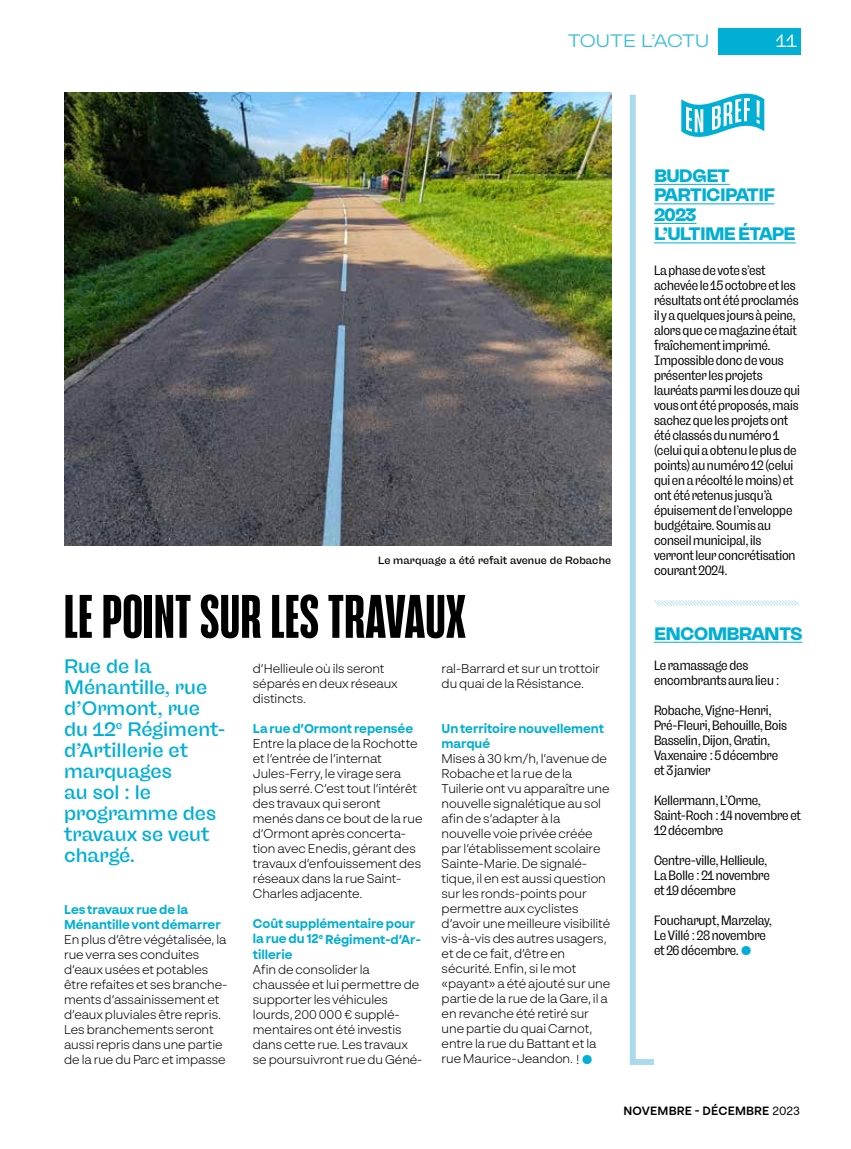
<style>
.page{position:relative;width:851px;height:1149px;background:#fff}
.page>*{position:absolute;margin:0;border:0;box-sizing:border-box;transform-origin:0 0}
.t1{font:700 60px "Seriguela";letter-spacing:.01em;color:#000}
.t2{font:500 19.5px/21px "Freigeist";color:#00afd3}
.t3{font:900 18px/19.5px "Freigeist";letter-spacing:-.045em;color:#00afd3}
.t4{font:expanded 18px "Freigeist";color:#3fbddc}
.t5{font:18px "Freigeist";color:#fff}
.t6{font:13.5px/15px "Freigeist Con";letter-spacing:-.01em;color:#000}
.t7{font:300 12.75px/15px "BR Sonoma";letter-spacing:-.005em;color:#000}
.t8{font:700 12.75px/15px "BR Sonoma";letter-spacing:-.005em;color:#00afd3}
.t9{font:600 12px "BR Sonoma";letter-spacing:.01em;color:#000}
.t10{font:500 10.5px "Freigeist";letter-spacing:.01em;color:#000}
.s1{color:#00afd3}
.s2{font-family:"BR Sonoma";font-weight:300;font-size:12.75px;color:#00afd3}
.s3{font-weight:400}
</style>
<div class="page">
<div style="left:717px;top:28px;width:83px;height:27px;background:#00afd3"></div>
<hr style="left:654px;top:641px;width:148px;height:1px;background:#00afd3">
<svg style="left:629px;top:93px;width:172px;height:972px"></svg>
<img style="left:64px;top:93px;width:547px;height:452px">
<h3 class="t4" style="left:567px;top:30px;width:143px">TOUTE L’ACTU</h3>
<h3 class="t5" style="left:776px;top:30px;width:22px">11</h3>
<p class="t10" style="left:378px;top:554px;width:234px">Le marquage a été refait avenue de Robache</p>
<h1 class="t1" style="left:64px;top:579px;width:403px">LE POINT SUR LES TRAVAUX</h1>
<h2 class="t2" style="left:64px;top:655px;width:163px">Rue de la<br>Ménantille, rue d’Ormont, rue du 12<sup>e</sup> Régiment&shy;d’Artillerie et marquages<br>au sol : le programme des travaux se veut chargé.</h2>
<p class="t8" style="left:64px;top:901px;width:158px">Les travaux rue de la<br>Ménantille vont démarrer</p>
<p class="t7" style="left:64px;top:931px;width:165px">En plus d’être végétalisée, la rue verra ses conduites d’eaux usées et potables être refaites et ses branche&shy;ments d’assainissement et d’eaux pluviales être repris.<br>Les branchements seront aussi repris dans une partie de la rue du Parc et impasse</p>
<p class="t7" style="left:253px;top:661px;width:146px">d’Hellieule où ils seront séparés en deux réseaux distincts.</p>
<p class="t8" style="left:253px;top:721px;width:162px">La rue d’Ormont repensée</p>
<p class="t7" style="left:253px;top:736px;width:171px">Entre la place de la Rochotte et l’entrée de l’internat<br>Jules-Ferry, le virage sera plus serré. C’est tout l’intérêt des travaux qui seront menés dans ce bout de la rue d’Ormont après concerta&shy;tion avec Enedis, gérant des travaux d’enfouissement des réseaux dans la rue Saint-<br>Charles adjacente.</p>
<p class="t8" style="left:253px;top:915px;width:169px">Coût supplémentaire pour la rue du 12<sup>e</sup> Régiment-d’Ar&shy;tillerie</p>
<p class="t7" style="left:253px;top:961px;width:171px">Afin de consolider la chaussée et lui permettre de supporter les véhicules lourds, 200 000 € supplé&shy;mentaires ont été investis dans cette rue. Les travaux se poursuivront rue du Géné-</p>
<p class="t7" style="left:441px;top:660px;width:160px">ral-Barrard et sur un trottoir du quai de la Résistance.</p>
<p class="t8" style="left:441px;top:720px;width:164px">Un territoire nouvellement marqué</p>
<p class="t7" style="left:441px;top:750px;width:170px">Mises à 30 km/h, l’avenue de<br>Robache et la rue de la<br>Tuilerie ont vu apparaître une nouvelle signalétique au sol afin de s’adapter à la nouvelle voie privée créée par l’établissement scolaire<br>Sainte-Marie. De signalé&shy;tique, il en est aussi question sur les ronds-points pour permettre aux cyclistes d’avoir une meilleure visibilité vis-à-vis des autres usagers, et de ce fait, d’être en sécurité. Enfin, si le mot «payant» a été ajouté sur une partie de la rue de la Gare, il a en revanche été retiré sur une partie du quai Carnot, entre la rue du Battant et la rue Maurice-Jeandon. ! <span class="s1">●</span></p>
<h3 class="t3" style="left:654px;top:165px;width:143px">BUDGET<br>PARTICIPATIF<br>2023<br>L’ULTIME ÉTAPE</h3>
<p class="t6" style="left:654px;top:263px;width:147px">La phase de vote s’est achevée le 15 octobre et les résultats ont été proclamés il y a quelques jours à peine, alors que ce magazine était fraîchement imprimé.<br>Impossible donc de vous présenter les projets lauréats parmi les douze qui vous ont été proposés, mais sachez que les projets ont été classés du numéro 1 (celui qui a obtenu le plus de points) au numéro 12 (celui qui en a récolté le moins) et ont été retenus jusqu’à épuisement de l’enveloppe budgétaire. Soumis au conseil municipal, ils verront leur concrétisation courant 2024.</p>
<h3 class="t3" style="left:654px;top:623px;width:150px">ENCOMBRANTS</h3>
<p class="t6" style="left:654px;top:657px;width:127px">Le ramassage des encombrants aura lieu :</p>
<p class="t6" style="left:654px;top:702px;width:134px">Robache, Vigne-Henri,<br>Pré-Fleuri, Behouille, Bois<br>Basselin, Dijon, Gratin,<br>Vaxenaire : 5 décembre et 3 janvier</p>
<p class="t6" style="left:654px;top:792px;width:148px">Kellermann, L’Orme,<br>Saint-Roch : 14 novembre et<br>12 décembre</p>
<p class="t6" style="left:654px;top:852px;width:117px">Centre-ville, Hellieule,<br>La Bolle : 21 novembre et 19 décembre</p>
<p class="t6" style="left:654px;top:912px;width:119px">Foucharupt, Marzelay,<br>Le Villé : 28 novembre et 26 décembre. <span class="s2">●</span></p>
<p class="t9" style="left:623px;top:1102px;width:178px">NOVEMBRE - DÉCEMBRE <span class="s3">2023</span></p>
</div>
